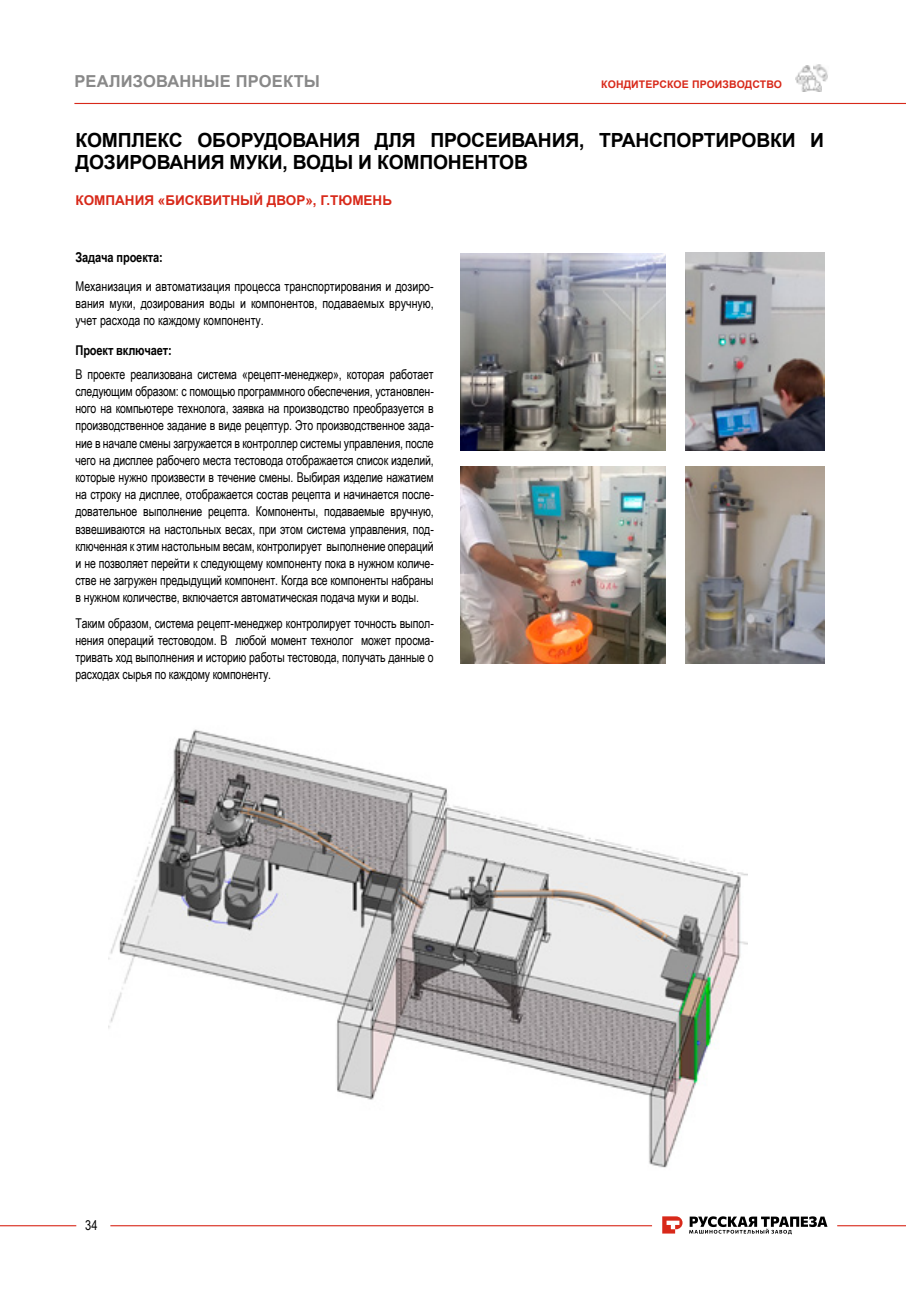
<style>
.page{position:relative;width:906px;height:1289px;background:#fff}
.page>*{position:absolute;margin:0;border:0;box-sizing:border-box;transform-origin:0 0}
.t1{font:700 19.5px/22.5px "Arial";letter-spacing:-.01em;color:#000}
.t2{font:700 16.5px "Arial";letter-spacing:.01em;color:#898989}
.t3{font:13.5px/17.1px "Arial Narrow";letter-spacing:-.01em;color:#000;text-align:justify;scale:.95 1}
.t4{font:13.5px/17.1px "Arial Narrow";letter-spacing:-.01em;color:#000;text-align:justify;scale:.96 1}
.t5{font:700 13.5px "Arial";color:#d8291a}
.t6{font:700 13.5px "Arial Narrow";letter-spacing:-.01em;color:#000}
.t7{font:13.5px "Arial Narrow";letter-spacing:-.01em;color:#000}
.t8{font:700 10.5px "Arial";letter-spacing:.01em;color:#d8291a}
</style>
<div class="page">
<hr style="left:74px;top:103px;width:832px;height:1px;background:#d8291a">
<hr style="left:0;top:1225px;width:76px;height:1px;background:#d8291a">
<hr style="left:110px;top:1225px;width:542px;height:1px;background:#d8291a">
<hr style="left:837px;top:1225px;width:69px;height:1px;background:#d8291a">
<svg style="left:689px;top:1216px;width:138px;height:18px"></svg>
<svg style="left:662px;top:1216px;width:20px;height:17px"></svg>
<img style="left:108px;top:729px;width:639px;height:439px">
<img style="left:686px;top:466px;width:138px;height:197px">
<img style="left:686px;top:252px;width:138px;height:199px">
<img style="left:460px;top:253px;width:205px;height:198px">
<img style="left:460px;top:466px;width:205px;height:197px">
<img style="left:795px;top:65px;width:26px;height:26px">
<img style="left:811px;top:64px;width:17px;height:18px">
<p class="t2" style="left:74px;top:70px;width:247px">РЕАЛИЗОВАННЫЕ ПРОЕКТЫ</p>
<p class="t8" style="left:601px;top:77px;width:182px">КОНДИТЕРСКОЕ ПРОИЗВОДСТВО</p>
<h1 class="t1" style="left:75px;top:129px;width:750px">КОМПЛЕКС ОБОРУДОВАНИЯ ДЛЯ ПРОСЕИВАНИЯ, ТРАНСПОРТИРОВКИ И<br>ДОЗИРОВАНИЯ МУКИ, ВОДЫ И КОМПОНЕНТОВ</h1>
<p class="t5" style="left:75px;top:191px;width:318px">КОМПАНИЯ «БИСКВИТНЫЙ ДВОР», Г.ТЮМЕНЬ</p>
<p class="t6" style="left:75px;top:247px;width:89px">Задача проекта:</p>
<p class="t4" style="left:75px;top:277px;width:375px">Механизация и автоматизация процесса транспортирования и дозиро&shy;вания муки, дозирования воды и компонентов, подаваемых вручную, учет расхода по каждому компоненту.</p>
<p class="t6" style="left:75px;top:340px;width:98px">Проект включает:</p>
<p class="t3" style="left:75px;top:365px;width:379px">В проекте реализована система «рецепт-менеджер», которая работает следующим образом: с помощью программного обеспечения, установлен&shy;ного на компьютере технолога, заявка на производство преобразуется в производственное задание в виде рецептур. Это производственное зада&shy;ние в начале смены загружается в контроллер системы управления, после чего на дисплее рабочего места тестовода отображается список изделий, которые нужно произвести в течение смены. Выбирая изделие нажатием на строку на дисплее, отображается состав рецепта и начинается после&shy;довательное выполнение рецепта. Компоненты, подаваемые вручную, взвешиваются на настольных весах, при этом система управления, под&shy;ключенная к этим настольным весам, контролирует выполнение операций и не позволяет перейти к следующему компоненту пока в нужном количе&shy;стве не загружен предыдущий компонент. Когда все компоненты набраны в нужном количестве, включается автоматическая подача муки и воды.</p>
<p class="t3" style="left:75px;top:614px;width:379px">Таким образом, система рецепт-менеджер контролирует точность выпол&shy;нения операций тестоводом. В любой момент технолог может просма&shy;тривать ход выполнения и историю работы тестовода, получать данные о расходах сырья по каждому компоненту.</p>
<p class="t7" style="left:85px;top:1215px;width:14px">34</p>
</div>
